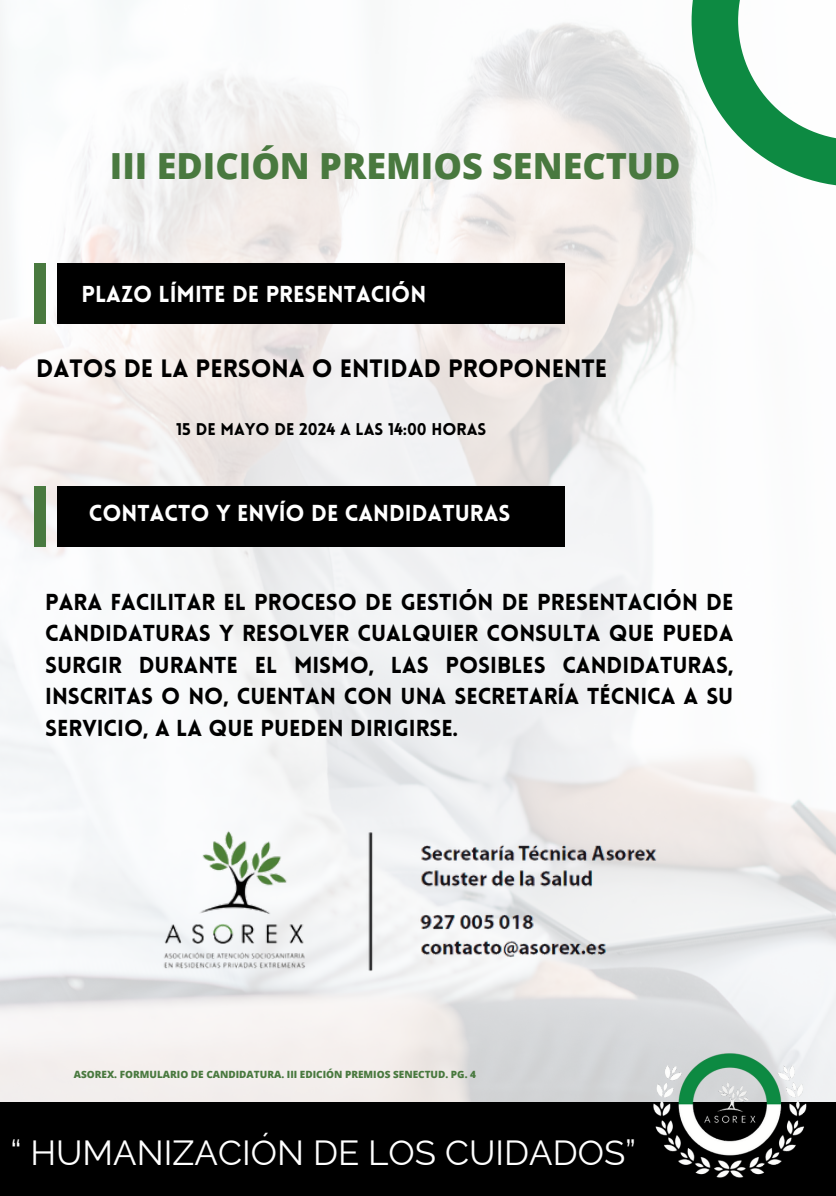
<style>
.page{position:relative;width:836px;height:1196px;background:#fff}
.page>*{position:absolute;margin:0;border:0;box-sizing:border-box;transform-origin:0 0}
.t1{font:800 36px "Open Sans";color:#49793f}
.t2{font:35px "Raleway";color:#fff}
.t3{font:900 24.6px "Lovelo";color:#000}
.t4{font:900 22.6px/31.6px "Lovelo";color:#000;text-align:justify}
.t5{font:900 22.6px "Lovelo";color:#fff}
.t6{font:900 16.6px "Lovelo";color:#000}
.t7{font:800 10px "Open Sans";color:#49793f}
</style>
<div class="page">
<img style="left:0;top:0;width:835px;height:1102px">
<svg style="left:691px;top:0;width:145px;height:186px"></svg>
<div style="left:0;top:1102px;width:835px;height:93px;background:#000"></div>
<img style="left:616px;top:1042px;width:220px;height:139px">
<div style="left:58px;top:264px;width:506px;height:60px;background:#000"></div>
<div style="left:34px;top:264px;width:11px;height:60px;background:#49793f"></div>
<div style="left:58px;top:486px;width:506px;height:60px;background:#000"></div>
<div style="left:34px;top:486px;width:11px;height:60px;background:#49793f"></div>
<img style="left:150px;top:810px;width:536px;height:171px">
<h6 class="t1" style="left:110px;top:140px;width:572px">III EDICIÓN PREMIOS SENECTUD</h6>
<h3 class="t5" style="left:82px;top:285px;width:346px">PLAZO LÍMITE DE PRESENTACIÓN</h3>
<h5 class="t3" style="left:36px;top:358px;width:572px">DATOS DE LA PERSONA O ENTIDAD PROPONENTE</h5>
<h5 class="t6" style="left:176px;top:422px;width:312px">15 DE MAYO DE 2024 A LAS 14:00 HORAS</h5>
<p class="t5" style="left:89px;top:504px;width:423px">CONTACTO Y ENVÍO DE CANDIDATURAS</p>
<p class="t4" style="left:45px;top:588px;width:689px">PARA FACILITAR EL PROCESO DE GESTIÓN DE PRESENTACIÓN DE CANDIDATURAS Y RESOLVER CUALQUIER CONSULTA QUE PUEDA SURGIR DURANTE EL MISMO, LAS POSIBLES CANDIDATURAS, INSCRITAS O NO, CUENTAN CON UNA SECRETARÍA TÉCNICA A SU SERVICIO, A LA QUE PUEDEN DIRIGIRSE.</p>
<p class="t7" style="left:74px;top:1067px;width:404px">ASOREX. FORMULARIO DE CANDIDATURA. III EDICIÓN PREMIOS SENECTUD. PG. 4</p>
<p class="t2" style="left:10px;top:1132px;width:627px">“ HUMANIZACIÓN DE LOS CUIDADOS”</p>
</div>
